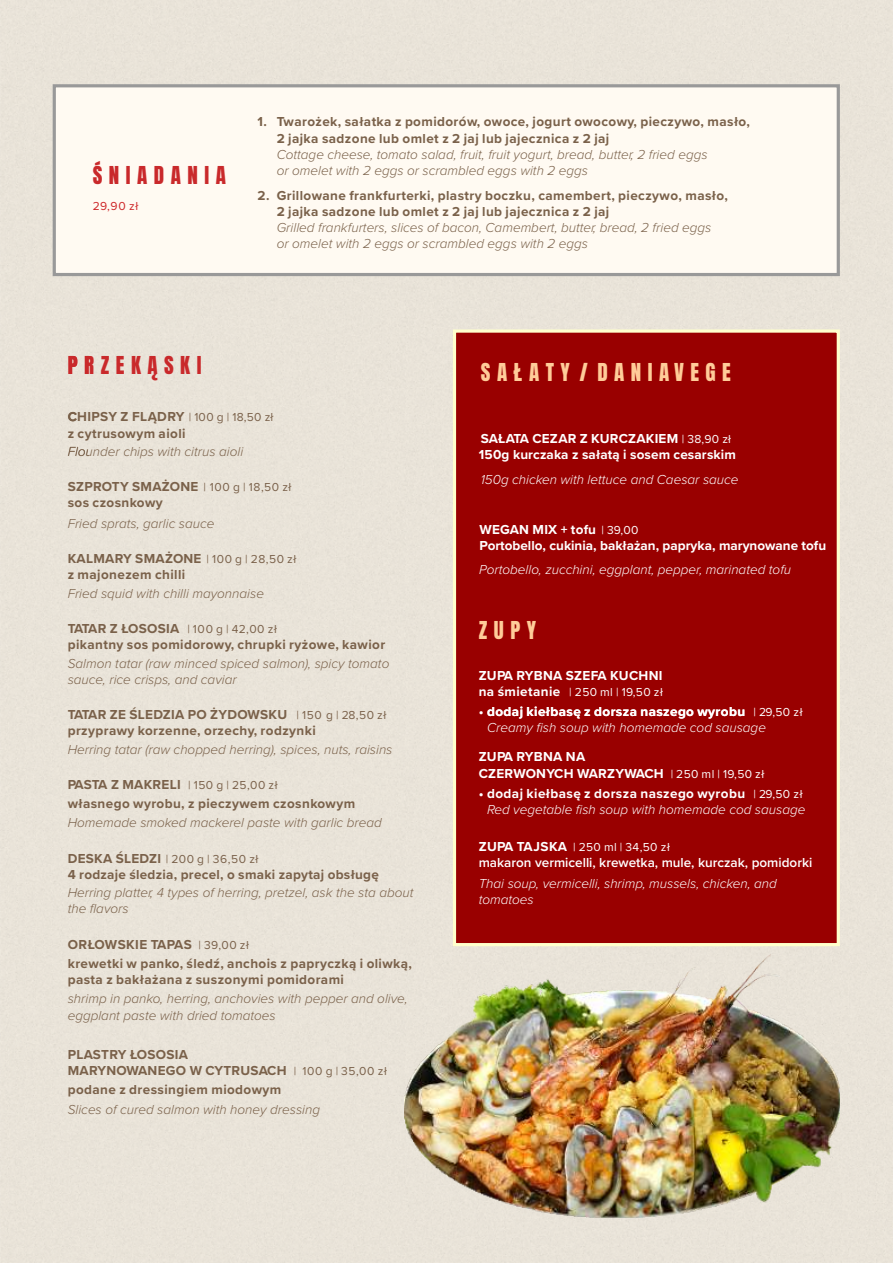
<style>
.page{position:relative;width:893px;height:1263px;background:#e9e3d8}
.page>*{position:absolute;margin:0;border:0;box-sizing:border-box;transform-origin:0 0}
.t1{font:21px "Anton";letter-spacing:.31em;color:#fc9}
.t2{font:21px "Anton";letter-spacing:.31em;color:#c9292b}
.t3{font:700 13.5px/16.2px "Proxima Nova";letter-spacing:.03em;color:#7a614a}
.t4{font:italic 300 13.5px/16.2px "Proxima Nova";color:#7a614a}
.t5{font:italic 300 13.5px/16.2px "Proxima Nova";color:#fff;text-align:right}
.t6{font:700 13.5px/16.2px "Proxima Nova";letter-spacing:.015em;color:#fff}
.t7{font:600 13.5px "Proxima Nova";color:#fff}
.t8{font:12px "Proxima Nova";letter-spacing:.03em;color:#fff}
.t9{font:12px "Proxima Nova";letter-spacing:.05em;color:#7a614a}
.t10{font:12px "Proxima Nova";color:#cd2628}
.s1{font-weight:400;font-size:12px}
.s2{font-weight:700;font-size:13.5px}
.s3{font-weight:700;font-style:normal}
.s4{font-weight:400;font-style:normal;font-size:12px}
</style>
<div class="page">
<svg style="left:451px;top:328px;width:390px;height:620px;fill:#900"></svg>
<div style="left:51px;top:83px;width:790px;height:195px;background:#fffaf2"></div>
<img style="left:69px;top:356px;width:20px;height:18px">
<svg style="left:68px;top:412px;width:9px;height:9px"></svg>
<img style="left:68px;top:447px;width:21px;height:9px">
<img style="left:405px;top:955px;width:434px;height:262px">
<h1 class="t2" style="left:93px;top:160px;width:135px">ŚNIADANIA</h1>
<p class="t10" style="left:93px;top:200px;width:47px">29,90 zł</p>
<p class="t3" style="left:258px;top:114px;width:11px">1.</p>
<p class="t3" style="left:258px;top:188px;width:13px">2.</p>
<p class="t3" style="left:277px;top:114px;width:475px">Twarożek, sałatka z pomidorów, owoce, jogurt owocowy, pieczywo, masło,</p>
<p class="t3" style="left:277px;top:131px;width:334px">2 jajka sadzone lub omlet z 2 jaj lub jajecznica z 2 jaj</p>
<p class="t4" style="left:277px;top:147px;width:432px">Cottage cheese, tomato salad, fruit, fruit yogurt, bread, butter, 2 fried eggs or omelet with 2 eggs or scrambled eggs with 2 eggs</p>
<p class="t3" style="left:277px;top:188px;width:453px">Grillowane frankfurterki, plastry boczku, camembert, pieczywo, masło,<br>2 jajka sadzone lub omlet z 2 jaj lub jajecznica z 2 jaj</p>
<p class="t4" style="left:277px;top:220px;width:436px">Grilled frankfurters, slices of bacon, Camembert, butter, bread, 2 fried eggs or omelet with 2 eggs or scrambled eggs with 2 eggs</p>
<h1 class="t2" style="left:68px;top:350px;width:135px">PRZEKĄSKI</h1>
<p class="t3" style="left:68px;top:409px;width:207px">CHIPSY Z FLĄDRY <span class="s1">| 100 g | 18,50 zł </span>z cytrusowym aioli</p>
<p class="t4" style="left:68px;top:444px;width:177px">Flounder chips with citrus aioli</p>
<p class="t3" style="left:68px;top:479px;width:226px">SZPROTY SMAŻONE <span class="s1">| 100 g | 18,50 zł </span>sos czosnkowy</p>
<p class="t4" style="left:68px;top:516px;width:148px">Fried sprats, garlic sauce</p>
<p class="t3" style="left:68px;top:551px;width:230px">KALMARY SMAŻONE <span class="s1">| 100 g | 28,50 zł </span>z majonezem chilli</p>
<p class="t4" style="left:68px;top:586px;width:198px">Fried squid with chilli mayonnaise</p>
<p class="t3" style="left:68px;top:621px;width:319px">TATAR Z ŁOSOSIA <span class="s1">| 100 g | 42,00 zł<br></span>pikantny sos pomidorowy, chrupki ryżowe, kawior</p>
<p class="t4" style="left:68px;top:655px;width:323px">Salmon tatar (raw minced spiced salmon), spicy tomato sauce, rice crisps, and caviar</p>
<p class="t3" style="left:68px;top:707px;width:321px">TATAR ZE ŚLEDZIA PO ŻYDOWSKU <span class="s1">| 150 g | 28,50 zł </span>przyprawy korzenne, orzechy, rodzynki</p>
<p class="t4" style="left:68px;top:742px;width:326px">Herring tatar (raw chopped herring), spices, nuts, raisins</p>
<p class="t3" style="left:68px;top:775px;width:289px;line-height:19.2px">PASTA Z MAKRELI <span class="s1">| 150 g | 25,00 zł<br></span>własnego wyrobu, z pieczywem czosnkowym</p>
<p class="t4" style="left:68px;top:815px;width:316px">Homemade smoked mackerel paste with garlic bread</p>
<p class="t9" style="left:68px;top:853px;width:192px"><span class="s2">DESKA ŚLEDZI</span> | 200 g | 36,50 zł</p>
<p class="t3" style="left:68px;top:867px;width:313px">4 rodzaje śledzia, precel, o smaki zapytaj obsługę</p>
<p class="t4" style="left:68px;top:885px;width:347px">Herring platter, 4 types of herring, pretzel, ask the sta about the flavors</p>
<p class="t3" style="left:68px;top:935px;width:346px;line-height:19.2px">ORŁOWSKIE TAPAS <span class="s1">| 39,00 zł<br></span>krewetki w panko, śledź, anchois z papryczką i oliwką,</p>
<p class="t3" style="left:68px;top:972px;width:278px">pasta z bakłażana z suszonymi pomidorami</p>
<p class="t4" style="left:68px;top:991px;width:342px">shrimp in panko, herring, anchovies with pepper and olive, eggplant paste with dried tomatoes</p>
<p class="t3" style="left:68px;top:1047px;width:321px">PLASTRY ŁOSOSIA<br>MARYNOWANEGO W CYTRUSACH <span class="s1">| 100 g | 35,00 zł</span></p>
<p class="t3" style="left:68px;top:1082px;width:215px">podane z dressingiem miodowym</p>
<p class="t4" style="left:68px;top:1101px;width:254px">Slices of cured salmon with honey dressing</p>
<h1 class="t1" style="left:481px;top:357px;width:252px">SAŁATY / DANIA VEGE</h1>
<p class="t6" style="left:479px;top:431px;width:258px">SAŁATA CEZAR Z KURCZAKIEM <span class="s1">| 38,90 zł<br></span>150g kurczaka z sałatą i sosem cesarskim</p>
<p class="t5" style="left:481px;top:471px;width:259px">150g chicken with lettuce and Caesar sauce</p>
<p class="t6" style="left:479px;top:522px;width:160px">WEGAN MIX + tofu <span class="s1">| 39,00</span></p>
<p class="t6" style="left:479px;top:538px;width:348px">Portobello, cukinia, bakłażan, papryka, marynowane tofu</p>
<p class="t5" style="left:479px;top:562px;width:313px">Portobello, zucchini, eggplant, pepper, marinated tofu</p>
<h1 class="t1" style="left:479px;top:615px;width:59px">ZUPY</h1>
<p class="t6" style="left:479px;top:668px;width:185px">ZUPA RYBNA SZEFA KUCHNI na śmietanie</p>
<p class="t6" style="left:479px;top:704px;width:268px">• dodaj kiełbasę z dorsza naszego wyrobu</p>
<p class="t8" style="left:753px;top:707px;width:51px">| 29,50 zł</p>
<p class="t5" style="left:487px;top:720px;width:280px">Creamy fish soup with homemade cod sausage</p>
<p class="t6" style="left:479px;top:749px;width:288px">ZUPA RYBNA NA<br>CZERWONYCH WARZYWACH <span class="s1">| 250 ml | 19,50 zł</span></p>
<p class="t5" style="left:479px;top:786px;width:328px"><span class="s3">• dodaj kiełbasę z dorsza naszego wyrobu</span> <span class="s4">| 29,50 zł<br></span>Red vegetable fish soup with homemade cod sausage</p>
<p class="t8" style="left:479px;top:841px;width:193px"><span class="s2">ZUPA TAJSKA</span> | 250 ml | 34,50 zł</p>
<p class="t7" style="left:479px;top:856px;width:335px">makaron vermicelli, krewetka, mule, kurczak, pomidorki</p>
<p class="t5" style="left:479px;top:875px;width:300px;text-align:left">Thai soup, vermicelli, shrimp, mussels, chicken, and tomatoes</p>
<p class="t8" style="left:569px;top:686px;width:96px">| 250 ml | 19,50 zł</p>
</div>
